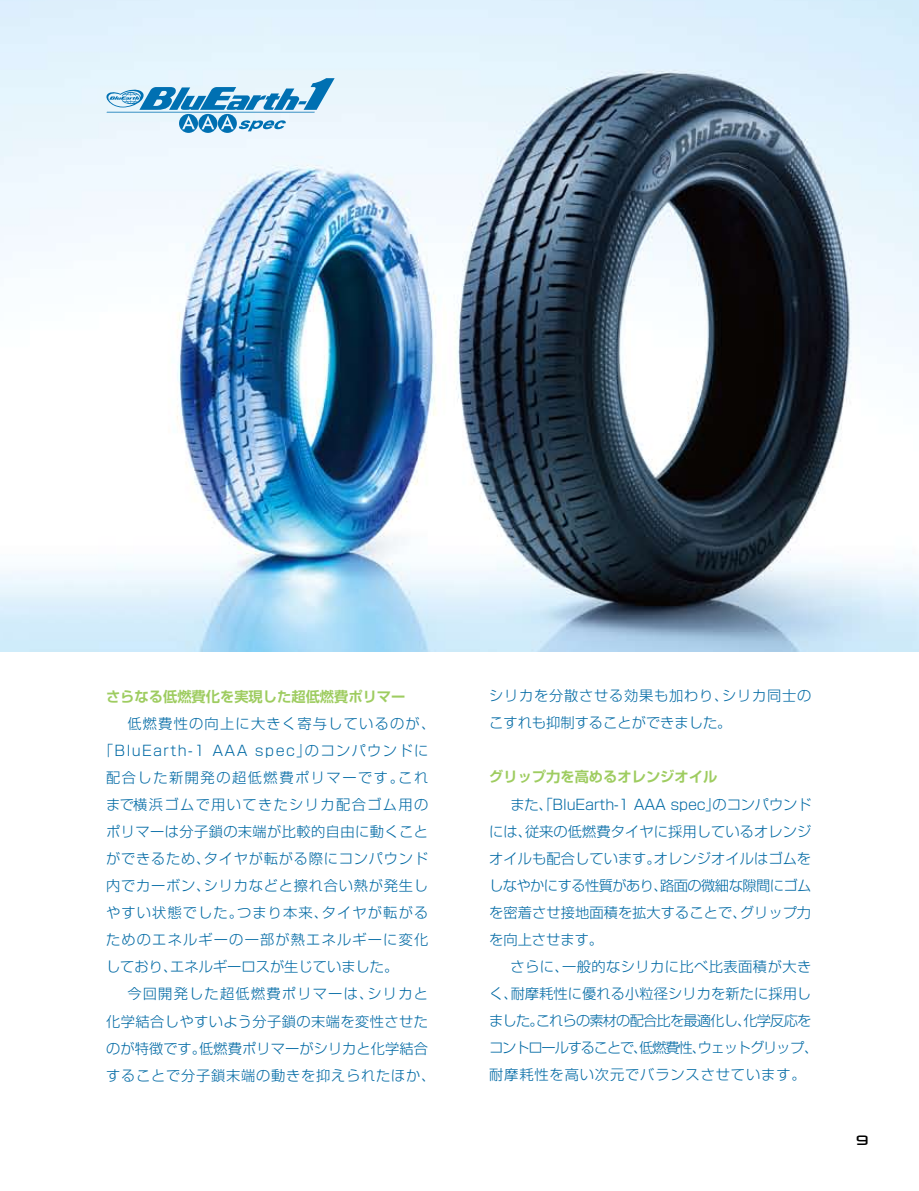
<style>
.page{position:relative;width:919px;height:1191px;background:#fff}
.page>*{position:absolute;margin:0;border:0;box-sizing:border-box;transform-origin:0 0}
.t1{font:300 14.25px/27px "Shin Go Pro";letter-spacing:.05em;color:#0069a4}
.t2{font:300 14.25px/27px "Shin Go Pro";letter-spacing:.005em;color:#0069a4}
.t3{font:300 14.25px "Shin Go Pro";letter-spacing:.095em;color:#0069a4}
.t4{font:300 14.25px "Shin Go Pro";letter-spacing:.03em;color:#0069a4}
.t5{font:300 14.25px "Shin Go Pro";letter-spacing:.085em;color:#0069a4}
.t6{font:700 14.25px "Shin Go Pro De";color:#9ecc60}
.t7{font:300 14.25px "Shin Go Pro";letter-spacing:.075em;color:#0069a4}
.t8{font:300 14.25px "Shin Go Pro";letter-spacing:.105em;color:#0069a4}
.t9{font:300 14.25px "Shin Go Pro";letter-spacing:.08em;color:#0069a4}
.t10{font:300 14.25px "Shin Go Pro";color:#0069a4}
.t11{font:13.5px "Pirulen";color:#000}
</style>
<div class="page">
<img style="left:0;top:0;width:918px;height:651px">
<svg style="left:105px;top:78px;width:229px;height:55px;background:#a2cce5"></svg>
<hr style="left:106px;top:112px;width:209px;height:1px;background:#0070b2">
<p class="t6" style="left:106px;top:685px;width:301px">さらなる低燃費化を実現した超低燃費ポリマー</p>
<p class="t5" style="left:127px;top:712px;width:309px">低燃費性の向上に大きく寄与しているのが、</p>
<p class="t3" style="left:99px;top:739px;width:331px">「BluEarth-1 AAA spec」のコンパウンドに</p>
<p class="t8" style="left:106px;top:766px;width:324px">配合した新開発の超低燃費ポリマーです。これ</p>
<p class="t3" style="left:106px;top:793px;width:324px">まで横浜ゴムで用いてきたシリカ配合ゴム用の</p>
<p class="t4" style="left:106px;top:820px;width:323px">ポリマーは分子鎖の末端が比較的自由に動くこと</p>
<p class="t1" style="left:106px;top:843px;width:323px">ができるため、タイヤが転がる際にコンパウンド</p>
<p class="t1" style="left:106px;top:870px;width:323px">内でカーボン、シリカなどと擦れ合い熱が発生し</p>
<p class="t7" style="left:106px;top:901px;width:323px">やすい状態でした。つまり本来、タイヤが転がる</p>
<p class="t9" style="left:106px;top:928px;width:324px">ためのエネルギーの一部が熱エネルギーに変化</p>
<p class="t10" style="left:106px;top:955px;width:294px">しており、エネルギーロスが生じていました。</p>
<p class="t5" style="left:127px;top:982px;width:302px">今回開発した超低燃費ポリマーは、シリカと</p>
<p class="t4" style="left:106px;top:1009px;width:323px">化学結合しやすいよう分子鎖の末端を変性させた</p>
<p class="t2" style="left:106px;top:1032px;width:323px">のが特徴です。低燃費ポリマーがシリカと化学結合</p>
<p class="t1" style="left:106px;top:1059px;width:331px">することで分子鎖末端の動きを抑えられたほか、</p>
<p class="t1" style="left:489px;top:681px;width:323px">シリカを分散させる効果も加わり、シリカ同士のこすれも抑制することができました。</p>
<p class="t6" style="left:489px;top:765px;width:229px">グリップ力を高めるオレンジオイル</p>
<p class="t1" style="left:489px;top:789px;width:324px;text-align:justify;text-indent:21px">また、「BluEarth-1 AAA spec」のコンパウンドには、従来の低燃費タイヤに採用しているオレンジオイルも配合しています。オレンジオイルはゴムをしなやかにする性質があり、路面の微細な隙間にゴムを密着させ接地面積を拡大することで、グリップ力を向上させます。</p>
<p class="t2" style="left:489px;top:951px;width:331px;text-indent:21px">さらに、一般的なシリカに比べ比表面積が大きく、耐摩耗性に優れる小粒径シリカを新たに採用しました。これらの素材の配合比を最適化し、化学反応をコントロールすることで、低燃費性、ウェットグリップ、耐摩耗性を高い次元でバランスさせています。</p>
<p class="t11" style="left:856px;top:1131px;width:14px">9</p>
</div>
